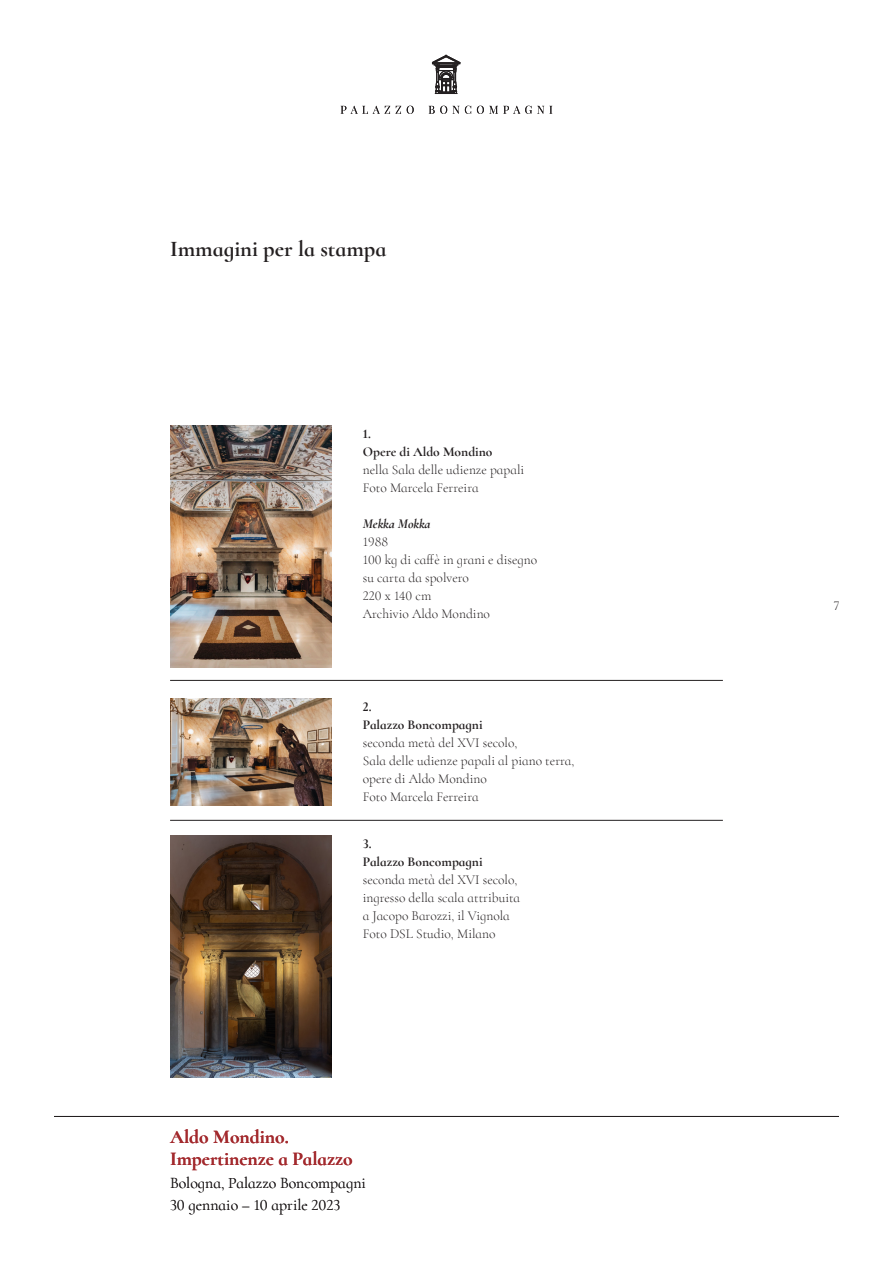
<style>
.page{position:relative;width:893px;height:1263px;background:#fff}
.page>*{position:absolute;margin:0;border:0;box-sizing:border-box;transform-origin:0 0}
.t1{font:700 22.5px "Cormorant Infant";color:#231f20}
.t2{font:700 19.5px "Cormorant Infant";color:#a32a2e}
.t3{font:300 15.75px "Cormorant Infant";color:#231f20}
.t4{font:300 13.5px "Cormorant Infant";color:#231f20}
.t5{font:700 13.5px "Cormorant Infant";color:#231f20}
.t6{font:italic 700 13.5px "Cormorant Infant";color:#231f20}
</style>
<div class="page">
<svg style="left:341px;top:106px;width:49px;height:8px"></svg>
<svg style="left:396px;top:106px;width:5px;height:8px"></svg>
<svg style="left:407px;top:106px;width:7px;height:8px"></svg>
<svg style="left:429px;top:106px;width:18px;height:8px"></svg>
<svg style="left:453px;top:106px;width:18px;height:8px"></svg>
<svg style="left:477px;top:106px;width:75px;height:8px"></svg>
<svg style="left:432px;top:55px;width:28px;height:39px"></svg>
<hr style="left:54px;top:1116px;width:785px;height:1px;background:#231f20">
<img style="left:170px;top:426px;width:161px;height:241px">
<img style="left:170px;top:698px;width:161px;height:107px">
<img style="left:170px;top:836px;width:161px;height:241px">
<hr style="left:170px;top:680px;width:553px;height:1px;background:#231f20">
<hr style="left:170px;top:820px;width:553px;height:1px;background:#231f20">
<p class="t1" style="left:170px;top:235px;width:218px">Immagini per la stampa</p>
<p class="t5" style="left:363px;top:426px;width:10px">1.</p>
<p class="t5" style="left:363px;top:444px;width:131px">Opere di Aldo Mondino</p>
<p class="t4" style="left:363px;top:462px;width:163px">nella Sala delle udienze papali</p>
<p class="t4" style="left:363px;top:480px;width:117px">Foto Marcela Ferreira</p>
<p class="t6" style="left:363px;top:516px;width:69px">Mekka Mokka</p>
<p class="t4" style="left:363px;top:534px;width:27px">1988</p>
<p class="t4" style="left:363px;top:552px;width:176px">100 kg di caffè in grani e disegno</p>
<p class="t4" style="left:363px;top:570px;width:108px">su carta da spolvero</p>
<p class="t4" style="left:363px;top:588px;width:70px">220 x 140 cm</p>
<p class="t4" style="left:363px;top:606px;width:129px">Archivio Aldo Mondino</p>
<p class="t5" style="left:363px;top:698px;width:10px">2.</p>
<p class="t5" style="left:363px;top:716px;width:121px">Palazzo Boncompagni</p>
<p class="t4" style="left:363px;top:734px;width:156px">seconda metà del XVI secolo,</p>
<p class="t4" style="left:363px;top:752px;width:213px">Sala delle udienze papali al piano terra,</p>
<p class="t4" style="left:363px;top:770px;width:125px">opere di Aldo Mondino</p>
<p class="t4" style="left:363px;top:788px;width:117px">Foto Marcela Ferreira</p>
<p class="t5" style="left:363px;top:835px;width:10px">3.</p>
<p class="t5" style="left:363px;top:853px;width:121px">Palazzo Boncompagni</p>
<p class="t4" style="left:363px;top:872px;width:156px">seconda metà del XVI secolo,</p>
<p class="t4" style="left:363px;top:890px;width:159px">ingresso della scala attribuita</p>
<p class="t4" style="left:363px;top:908px;width:149px">a Jacopo Barozzi, il Vignola</p>
<p class="t4" style="left:363px;top:926px;width:134px">Foto DSL Studio, Milano</p>
<p class="t2" style="left:170px;top:1125px;width:120px">Aldo Mondino.</p>
<p class="t2" style="left:170px;top:1147px;width:184px">Impertinenze a Palazzo</p>
<p class="t3" style="left:170px;top:1173px;width:197px">Bologna, Palazzo Boncompagni</p>
<p class="t3" style="left:170px;top:1195px;width:172px">30 gennaio – 10 aprile 2023</p>
<p class="t4" style="left:834px;top:598px;width:7px">7</p>
</div>
